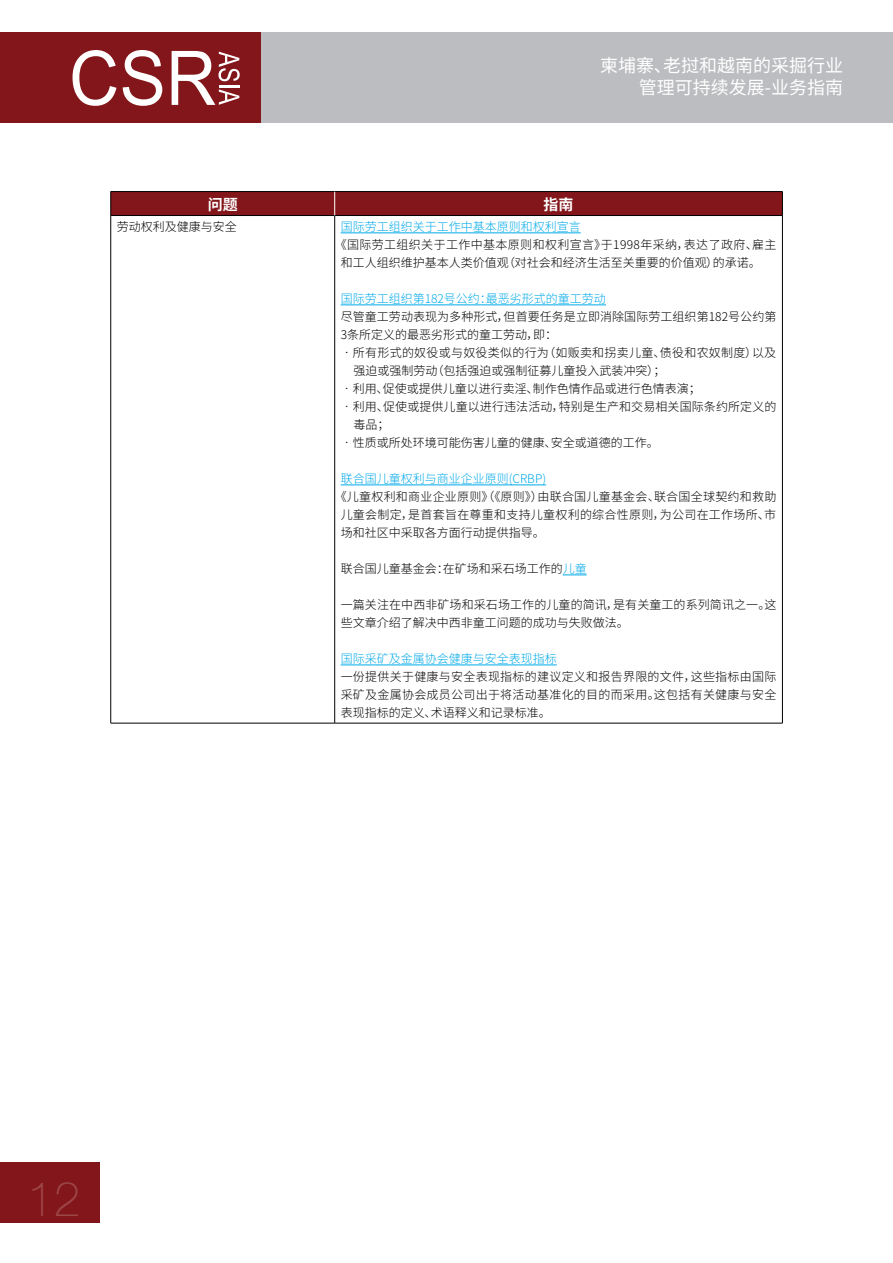
<style>
.page{position:relative;width:893px;height:1263px;background:#fff}
.page>*{position:absolute;margin:0;border:0;box-sizing:border-box;transform-origin:0 0}
.t1{font:100 48px "Helvetica Neue";color:#9c4649}
.t2{font:18px/21.6px "Noto Sans CJ Ksc";color:#fff;text-align:right}
.t3{font:700 15px "Noto Sans CJ Ksc";color:#fff}
.t4{font:300 12px/18px "Noto Sans CJ Ksc";letter-spacing:.005em;color:#000}
.t5{font:300 12px "Noto Sans CJ Ksc";color:#00a9e9}
.t6{font:300 12px/18px "Noto Sans CJ Ksc";letter-spacing:.03em;color:#000}
.s1{color:#00a9e9}
</style>
<div class="page">
<div style="left:0;top:33px;width:893px;height:90px;background:#bcbdc0"></div>
<div style="left:0;top:33px;width:260px;height:90px;background:#83161a"></div>
<svg style="left:73px;top:50px;width:43px;height:56px"></svg>
<svg style="left:123px;top:50px;width:39px;height:56px"></svg>
<svg style="left:172px;top:51px;width:68px;height:54px"></svg>
<div style="left:0;top:1162px;width:99px;height:60px;background:#83161a"></div>
<hr style="left:111px;top:191px;width:224px;height:1px;background:#000">
<hr style="left:335px;top:191px;width:448px;height:1px;background:#000">
<hr style="left:111px;top:215px;width:224px;height:1px;background:#000">
<hr style="left:335px;top:215px;width:448px;height:1px;background:#000">
<hr style="left:110px;top:216px;width:1px;height:507px;background:#000">
<hr style="left:334px;top:216px;width:1px;height:507px;background:#000">
<hr style="left:782px;top:216px;width:1px;height:507px;background:#000">
<hr style="left:111px;top:723px;width:224px;height:1px;background:#000">
<hr style="left:335px;top:723px;width:448px;height:1px;background:#000">
<div style="left:110px;top:192px;width:673px;height:23px;background:#83161a"></div>
<hr style="left:341px;top:233px;width:240px;height:1px;background:#00a9e9">
<hr style="left:341px;top:305px;width:265px;height:1px;background:#00a9e9">
<hr style="left:341px;top:485px;width:205px;height:1px;background:#00a9e9">
<svg style="left:563px;top:575px;width:24px;height:1px"></svg>
<hr style="left:341px;top:665px;width:216px;height:1px;background:#00a9e9">
<h2 class="t2" style="left:600px;top:55px;width:244px">柬埔寨、老挝和越南的采掘行业管理可持续发展-业务指南</h2>
<p class="t3" style="left:208px;top:196px;width:31px">问题</p>
<p class="t3" style="left:544px;top:196px;width:31px">指南</p>
<p class="t4" style="left:117px;top:218px;width:121px">劳动权利及健康与安全</p>
<p class="t5" style="left:341px;top:220px;width:241px">国际劳工组织关于工作中基本原则和权利宣言</p>
<p class="t6" style="left:341px;top:236px;width:437px;text-indent:-6px">《国际劳工组织关于工作中基本原则和权利宣言》于1998年采纳，表达了政府、雇主和工人组织维护基本人类价值观（对社会和经济生活至关重要的价值观）的承诺。</p>
<p class="t5" style="left:341px;top:292px;width:267px">国际劳工组织第182号公约：最恶劣形式的童工劳动</p>
<p class="t4" style="left:341px;top:308px;width:437px">尽管童工劳动表现为多种形式，但首要任务是立即消除国际劳工组织第182号公约第<br>3条所定义的最恶劣形式的童工劳动，即：</p>
<p class="t4" style="left:353px;top:344px;width:424px;text-indent:-13px">•所有形式的奴役或与奴役类似的行为（如贩卖和拐卖儿童、债役和农奴制度）以及强迫或强制劳动（包括强迫或强制征募儿童投入武装冲突）；</p>
<p class="t4" style="left:341px;top:380px;width:362px">•利用、促使或提供儿童以进行卖淫、制作色情作品或进行色情表演；</p>
<p class="t4" style="left:353px;top:398px;width:424px;text-indent:-13px">•利用、促使或提供儿童以进行违法活动，特别是生产和交易相关国际条约所定义的毒品；</p>
<p class="t4" style="left:341px;top:434px;width:320px">•性质或所处环境可能伤害儿童的健康、安全或道德的工作。</p>
<p class="t5" style="left:341px;top:472px;width:207px">联合国儿童权利与商业企业原则(CRBP)</p>
<p class="t4" style="left:341px;top:488px;width:437px;text-align:justify;text-indent:-6px">《儿童权利和商业企业原则》（《原则》）由联合国儿童基金会、联合国全球契约和救助儿童会制定，是首套旨在尊重和支持儿童权利的综合性原则，为公司在工作场所、市场和社区中采取各方面行动提供指导。</p>
<p class="t4" style="left:341px;top:560px;width:247px">联合国儿童基金会：在矿场和采石场工作的<span class="s1">儿童</span></p>
<p class="t4" style="left:341px;top:596px;width:437px">一篇关注在中西非矿场和采石场工作的儿童的简讯，是有关童工的系列简讯之一。这些文章介绍了解决中西非童工问题的成功与失败做法。</p>
<p class="t5" style="left:341px;top:652px;width:217px">国际采矿及金属协会健康与安全表现指标</p>
<p class="t4" style="left:341px;top:668px;width:437px;text-align:justify">一份提供关于健康与安全表现指标的建议定义和报告界限的文件，这些指标由国际采矿及金属协会成员公司出于将活动基准化的目的而采用。这包括有关健康与安全表现指标的定义、术语释义和记录标准。</p>
<h1 class="t1" style="left:27px;top:1162px;width:55px">12</h1>
</div>
